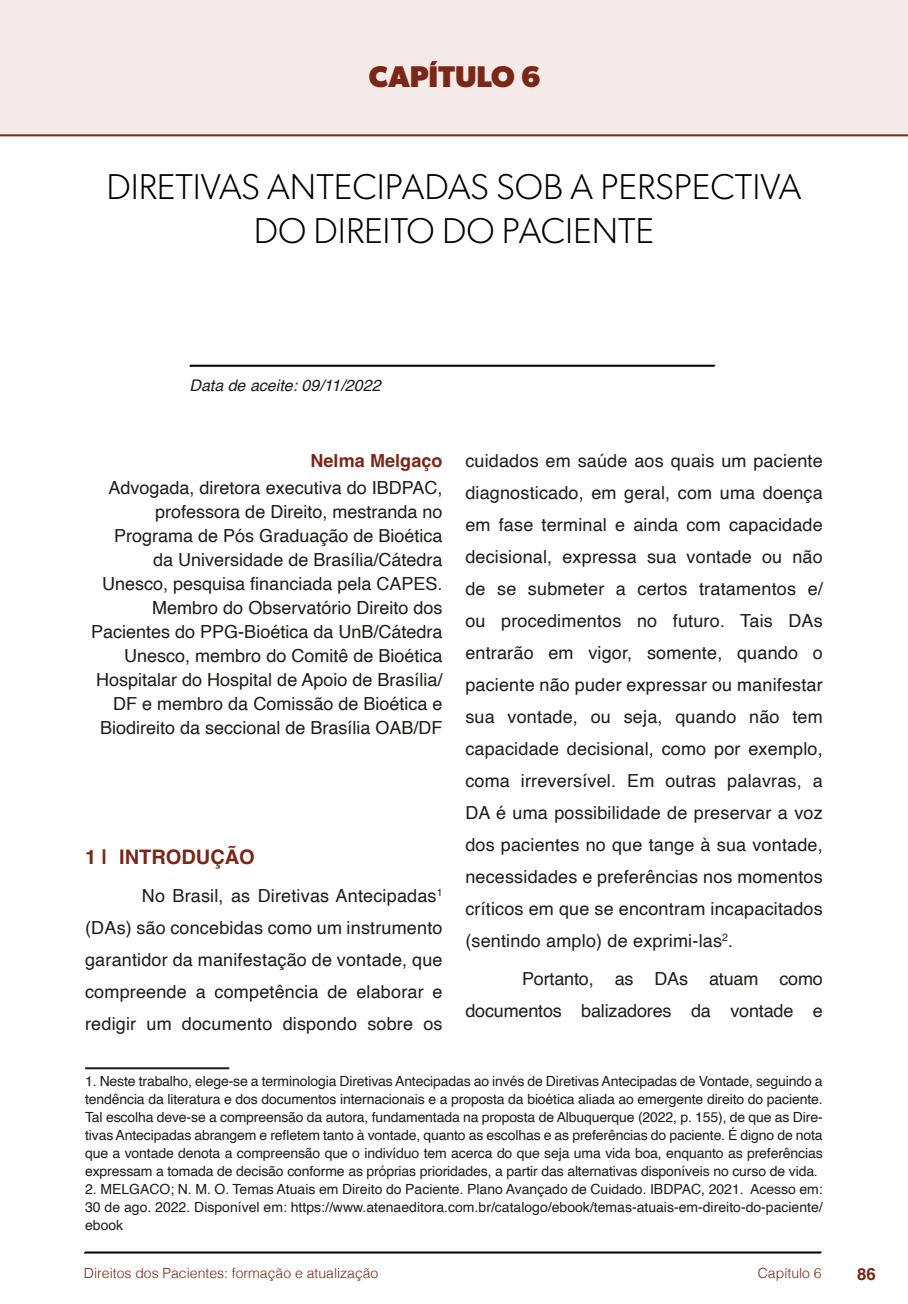
<style>
.page{position:relative;width:908px;height:1304px;background:#fff}
.page>*{position:absolute;margin:0;border:0;box-sizing:border-box;transform-origin:0 0}
.t1{font:300 36px/44px "Gibson";color:#000;text-align:center}
.t2{font:700 30px "Gibson";color:#7a2717}
.t3{font:700 20px "Helvetica";color:#7a2717}
.t4{font:18px/32px "Helvetica";color:#1d1d1b;text-align:right}
.t5{font:700 18px "Helvetica";letter-spacing:.005em;color:#7a2717}
.t6{font:700 16.8px "Helvetica";color:#7a2717}
.t7{font:italic 16px "Helvetica";color:#1d1d1b}
.t8{font:14px/18px "Helvetica";letter-spacing:-.005em;color:#1d1d1b;text-align:justify}
.t9{font:300 14px "Helvetica";color:#7a2717}
</style>
<div class="page">
<svg style="left:84px;top:1251px;width:737px;height:3px"></svg>
<svg style="left:189px;top:364px;width:526px;height:3px"></svg>
<div style="left:0;top:0;width:907px;height:136px;background:#f3eae9"></div>
<div style="left:44px;top:72px;width:68px;height:61px;background:#f3eae9"></div>
<hr style="left:85px;top:1067px;width:144px;height:2px;background:#1d1d1b">
<h2 class="t2" style="left:369px;top:58px;width:173px">CAPÍTULO 6</h2>
<h1 class="t1" style="left:106px;top:164px;width:696px">DI RETIVAS ANTECI PADAS SOB A PERSPECTIVA<br>DO DI REITO DO PACI ENTE</h1>
<p class="t7" style="left:189px;top:373px;width:192px">Data de aceite: 09/11/2022</p>
<p class="t5" style="left:310px;top:450px;width:134px">Nelma Melgaço</p>
<p class="t4" style="left:91px;top:477px;width:353px;line-height:24px">Advogada, diretora executiva do IBDPAC, professora de Direito, mestranda no Programa de Pós Graduação de Bioética da Universidade de Brasília/Cátedra Unesco, pesquisa financiada pela CAPES.<br>Membro do Observatório Direito dos Pacientes do PPG-Bioética da UnB/Cátedra Unesco, membro do Comitê de Bioética Hospitalar do Hospital de Apoio de Brasília/ DF e membro da Comissão de Bioética e Biodireito da seccional de Brasília OAB/DF</p>
<p class="t3" style="left:85px;top:845px;width:171px">1 | INTRODUÇÃO</p>
<p class="t4" style="left:85px;top:880px;width:359px;text-align:justify;text-indent:57px">No Brasil, as Diretivas Antecipadas<sup>1 </sup>(DAs) são concebidas como um instrumento garantidor da manifestação de vontade, que compreende a competência de elaborar e redigir um documento dispondo sobre os</p>
<p class="t4" style="left:465px;top:445px;width:359px;text-align:justify">cuidados em saúde aos quais um paciente diagnosticado, em geral, com uma doença em fase terminal e ainda com capacidade decisional, expressa sua vontade ou não de se submeter a certos tratamentos e/ ou procedimentos no futuro. Tais DAs entrarão em vigor, somente, quando o paciente não puder expressar ou manifestar sua vontade, ou seja, quando não tem capacidade decisional, como por exemplo, coma irreversível. Em outras palavras, a DA é uma possibilidade de preservar a voz dos pacientes no que tange à sua vontade, necessidades e preferências nos momentos críticos em que se encontram incapacitados (sentindo amplo) de exprimi-las<sup>2</sup>.</p>
<p class="t4" style="left:465px;top:963px;width:359px">Portanto, as DAs atuam como documentos balizadores da vontade e</p>
<p class="t8" style="left:85px;top:1073px;width:738px">1. Neste trabalho, elege-se a terminologia Diretivas Antecipadas ao invés de Diretivas Antecipadas de Vontade, seguindo a tendência da literatura e dos documentos internacionais e a proposta da bioética aliada ao emergente direito do paciente.<br>Tal escolha deve-se a compreensão da autora, fundamentada na proposta de Albuquerque (2022, p. 155), de que as Dire&shy;tivas Antecipadas abrangem e refletem tanto à vontade, quanto as escolhas e as preferências do paciente. É digno de nota que a vontade denota a compreensão que o indivíduo tem acerca do que seja uma vida boa, enquanto as preferências expressam a tomada de decisão conforme as próprias prioridades, a partir das alternativas disponíveis no curso de vida.</p>
<p class="t8" style="left:85px;top:1181px;width:739px">2. MELGACO; N. M. O. Temas Atuais em Direito do Paciente. Plano Avançado de Cuidado. IBDPAC, 2021. Acesso em:<br>30 de ago. 2022. Disponível em: https://www.atenaeditora.com.br/catalogo/ebook/temas-atuais-em-direito-do-paciente/ ebook</p>
<p class="t9" style="left:84px;top:1261px;width:296px">Direitos dos Pacientes: formação e atualização</p>
<p class="t9" style="left:757px;top:1261px;width:65px">Capítulo 6</p>
<p class="t6" style="left:856px;top:1264px;width:20px">86</p>
</div>
